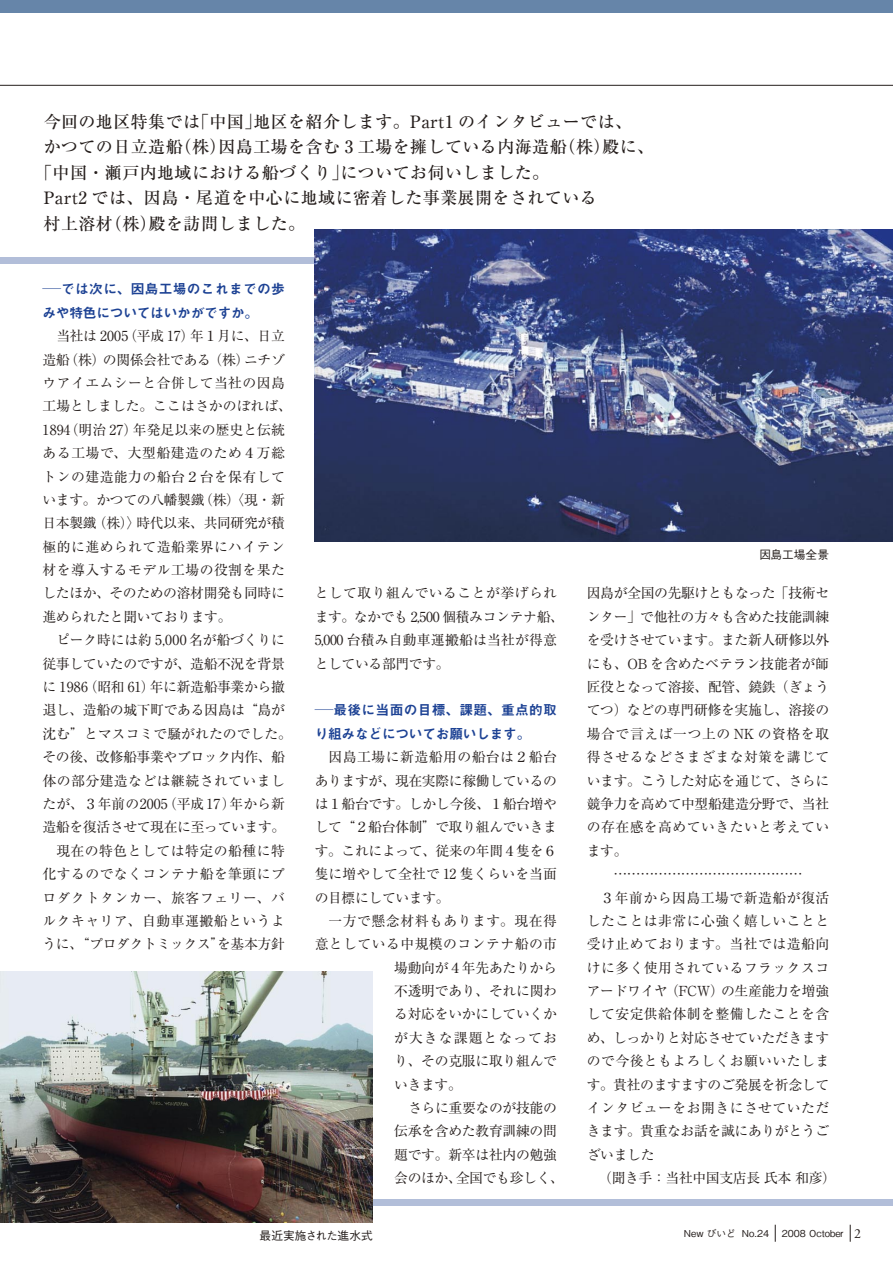
<style>
.page{position:relative;width:893px;height:1263px;background:#fff}
.page>*{position:absolute;margin:0;border:0;box-sizing:border-box;transform-origin:0 0}
.t1{font:500 16.95px "Ryumin Pro";letter-spacing:.025em;color:#251e1c}
.t2{font:13.8px/23.4px "Ryumin Pro";letter-spacing:-.005em;color:#251e1c}
.t3{font:13.8px "Ryumin Pro";letter-spacing:-.025em;color:#251e1c}
.t4{font:13.8px "Ryumin Pro";letter-spacing:.035em;color:#251e1c}
.t5{font:13.8px/23.4px "Ryumin Pro";letter-spacing:.015em;color:#251e1c}
.t6{font:13.8px/23.4px "Midashi Go Pro MB31";letter-spacing:-.025em;color:#1d4294;scale:1.35 1}
.t7{font:13.8px "Ryumin Pro";letter-spacing:.04em;color:#251e1c}
.t8{font:13.8px "Ryumin Pro";letter-spacing:.045em;color:#251e1c}
.t9{font:13.8px "Ryumin Pro";letter-spacing:.08em;color:#251e1c}
.t10{font:500 11.7px "Gothic BBB Pro";letter-spacing:-.005em;color:#251e1c}
.t11{font:500 9.6px "Gothic BBB Pro";color:#251e1c}
.s1{font-family:"Adobe Garamond Pro";font-weight:400;font-size:13.8px}
</style>
<div class="page">
<hr style="left:0;top:85px;width:893px;height:1px;background:#251e1c">
<div style="left:0;top:0;width:893px;height:13px;background:#6685a9"></div>
<div style="left:0;top:257px;width:893px;height:7px;background:#b2bed9"></div>
<div style="left:0;top:1199px;width:893px;height:6px;background:#b2bed9"></div>
<svg style="left:775px;top:1225px;width:1px;height:17px"></svg>
<svg style="left:850px;top:1225px;width:1px;height:17px"></svg>
<img style="left:0;top:971px;width:373px;height:251px">
<img style="left:315px;top:230px;width:578px;height:311px">
<p class="t1" style="left:44px;top:108px;width:590px">今回の地区特集では「中国」地区を紹介します。Part1 のインタビューでは、</p>
<p class="t1" style="left:44px;top:133px;width:612px">かつての日立造船（株）因島工場を含む 3 工場を擁している内海造船（株）殿に、</p>
<p class="t1" style="left:35px;top:159px;width:516px">「中国・瀬戸内地域における船づくり」についてお伺いしました。</p>
<p class="t1" style="left:44px;top:185px;width:555px">Part2 では、因島・尾道を中心に地域に密着した事業展開をされている</p>
<p class="t1" style="left:44px;top:210px;width:263px">村上溶材（株）殿を訪問しました。</p>
<p class="t6" style="left:43px;top:276px;width:181px">─では次に、因島工場のこれまでの歩みや特色についてはいかがですか。</p>
<p class="t2" style="left:43px;top:323px;width:251px;text-indent:14px">当社は 2005（平成 17）年１月に、日立造船（株）の関係会社である（株）ニチゾウアイエムシーと合併して当社の因島工場としました。ここはさかのぼれば、<br>1894（明治 27）年発足以来の歴史と伝統ある工場で、大型船建造のため４万総トンの建造能力の船台２台を保有しています。かつての八幡製鐵（株）〈現・新日本製鐵（株）〉時代以来、共同研究が積極的に進められて造船業界にハイテン材を導入するモデル工場の役割を果たしたほか、そのための溶材開発も同時に進められたと聞いております。</p>
<p class="t2" style="left:43px;top:627px;width:251px;text-align:center">ピーク時には約 5,000 名が船づくりに<br>従事していたのですが、造船不況を背景に 1986（昭和 61）年に新造船事業から撤退し、造船の城下町である因島は“島が沈む”とマスコミで騒がれたのでした。その後、改修船事業やブロック内作、船体の部分建造などは継続されていましたが、３年前の2005（平成17）年から新造船を復活させて現在に至っています。現在の特色としては特定の船種に特<br>化するのでなくコンテナ船を筆頭にプロダクトタンカー、旅客フェリー、バルクキャリア、自動車運搬船というように、“プロダクトミックス”を基本方針</p>
<p class="t5" style="left:315px;top:581px;width:251px">として取り組んでいることが挙げられます。なかでも 2,500 個積みコンテナ船、<br>5,000 台積み自動車運搬船は当社が得意としている部門です。</p>
<p class="t6" style="left:315px;top:697px;width:181px">─最後に当面の目標、課題、重点的取り組みなどについてお願いします。</p>
<p class="t2" style="left:315px;top:744px;width:244px;text-align:justify;text-indent:14px">因島工場に新造船用の船台は２船台ありますが、現在実際に稼働しているのは１船台です。しかし今後、１船台増やして“２船台体制”で取り組んでいきます。これによって、従来の年間４隻を６隻に増やして全社で 12 隻くらいを当面の目標にしています。</p>
<p class="t7" style="left:328px;top:910px;width:230px">一方で懸念材料もあります。現在得</p>
<p class="t4" style="left:315px;top:933px;width:244px">意としている中規模のコンテナ船の市</p>
<p class="t2" style="left:394px;top:955px;width:164px">場動向が４年先あたりから</p>
<p class="t2" style="left:394px;top:978px;width:164px">不透明であり、それに関わ</p>
<p class="t2" style="left:394px;top:1002px;width:164px">る対応をいかにしていくか</p>
<p class="t9" style="left:394px;top:1027px;width:164px">が大きな課題となってお</p>
<p class="t2" style="left:394px;top:1048px;width:164px">り、その克服に取り組んで</p>
<p class="t2" style="left:394px;top:1072px;width:69px">いきます。</p>
<p class="t2" style="left:408px;top:1095px;width:150px">さらに重要なのが技能の</p>
<p class="t2" style="left:394px;top:1118px;width:164px">伝承を含めた教育訓練の問</p>
<p class="t2" style="left:394px;top:1142px;width:164px">題です。新卒は社内の勉強</p>
<p class="t3" style="left:394px;top:1167px;width:171px">会のほか、全国でも珍しく、</p>
<p class="t10" style="left:260px;top:1226px;width:115px">最近実施された進水式</p>
<p class="t10" style="left:759px;top:545px;width:71px">因島工場全景</p>
<p class="t3" style="left:587px;top:582px;width:244px">因島が全国の先駆けともなった「技術セ</p>
<p class="t3" style="left:587px;top:606px;width:244px">ンター」で他社の方々も含めた技能訓練</p>
<p class="t3" style="left:587px;top:629px;width:244px">を受けさせています。また新人研修以外</p>
<p class="t2" style="left:587px;top:651px;width:244px">にも、OB を含めたベテラン技能者が師</p>
<p class="t3" style="left:587px;top:676px;width:244px">匠役となって溶接、配管、鐃鉄（ぎょう</p>
<p class="t3" style="left:587px;top:699px;width:244px">てつ）などの専門研修を実施し、溶接の</p>
<p class="t8" style="left:587px;top:723px;width:244px">場合で言えば一つ上の NK の資格を取</p>
<p class="t4" style="left:587px;top:746px;width:244px">得させるなどさまざまな対策を講じて</p>
<p class="t3" style="left:587px;top:769px;width:244px">います。こうした対応を通じて、さらに</p>
<p class="t3" style="left:587px;top:793px;width:244px">競争力を高めて中型船建造分野で、当社</p>
<p class="t4" style="left:587px;top:816px;width:244px">の存在感を高めていきたいと考えてい</p>
<p class="t2" style="left:587px;top:838px;width:42px">ます。</p>
<p class="t2" style="left:613px;top:861px;width:190px">……………………………………</p>
<p class="t4" style="left:601px;top:886px;width:230px">３年前から因島工場で新造船が復活</p>
<p class="t4" style="left:587px;top:910px;width:244px">したことは非常に心強く嬉しいことと</p>
<p class="t7" style="left:587px;top:933px;width:244px">受け止めております。当社では造船向</p>
<p class="t4" style="left:587px;top:957px;width:244px">けに多く使用されているフラックスコ</p>
<p class="t3" style="left:587px;top:980px;width:244px">アードワイヤ（FCW）の生産能力を増強</p>
<p class="t4" style="left:587px;top:1003px;width:244px">して安定供給体制を整備したことを含</p>
<p class="t3" style="left:587px;top:1027px;width:244px">め、しっかりと対応させていただきます</p>
<p class="t4" style="left:587px;top:1050px;width:244px">ので今後ともよろしくお願いいたしま</p>
<p class="t3" style="left:587px;top:1073px;width:244px">す。貴社のますますのご発展を祈念して</p>
<p class="t4" style="left:587px;top:1097px;width:244px">インタビューをお開きにさせていただ</p>
<p class="t3" style="left:587px;top:1120px;width:244px">きます。貴重なお話を誠にありがとうご</p>
<p class="t2" style="left:587px;top:1142px;width:69px">ざいました</p>
<p class="t3" style="left:598px;top:1167px;width:239px">（聞き手：当社中国支店長 氏本 和彦）</p>
<p class="t11" style="left:684px;top:1225px;width:87px">New びいど No.24</p>
<p class="t11" style="left:782px;top:1225px;width:81px">2008 October <span class="s1">2</span></p>
</div>
